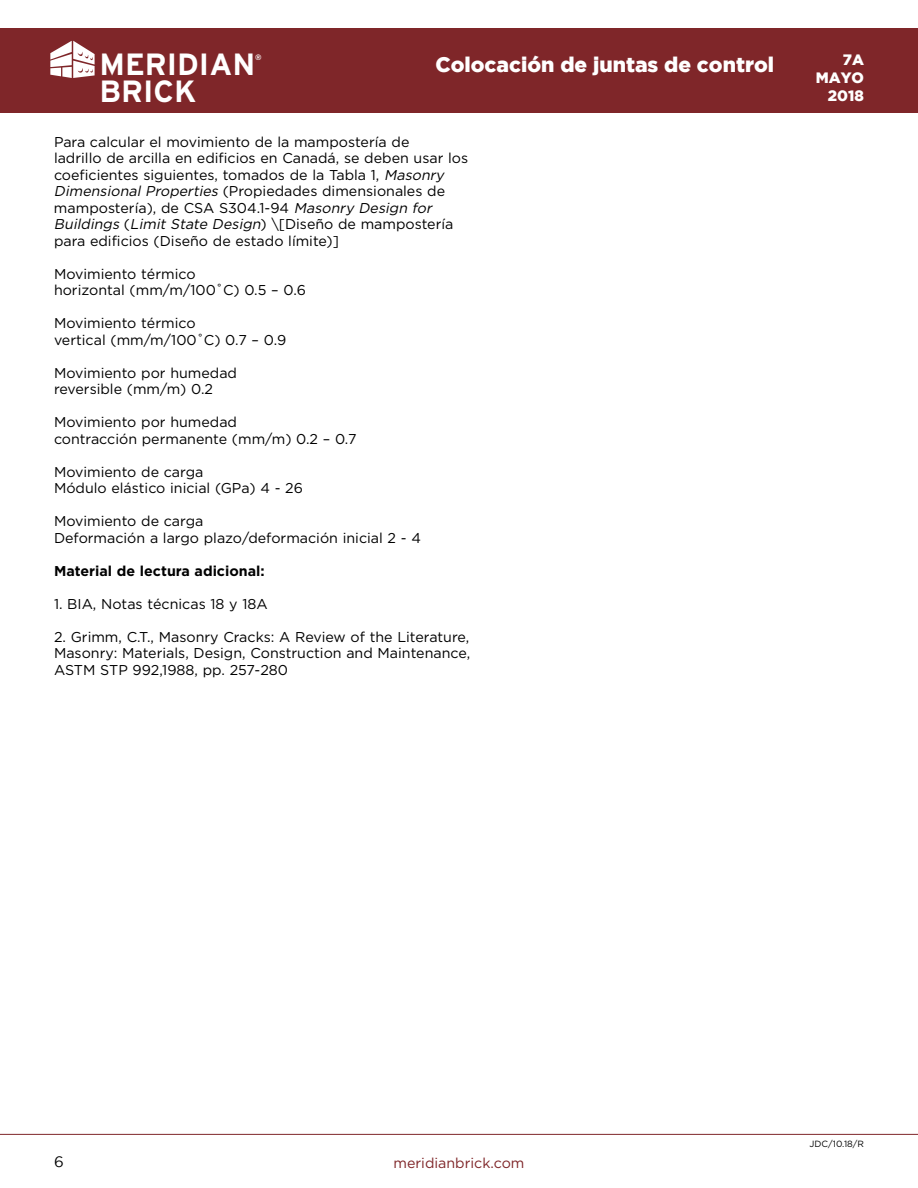
<style>
.page{position:relative;width:918px;height:1188px;background:#fff}
.page>*{position:absolute;margin:0;border:0;box-sizing:border-box;transform-origin:0 0}
.t1{font:700 30.6px "Interstate";color:#fff}
.t2{font:900 21px "Gotham";color:#fff}
.t3{font:900 15px/18px "Gotham";color:#fff;text-align:right}
.t4{font:15px "Gotham";color:#000}
.t5{font:14.25px/16.5px "Gotham";color:#000}
.t6{font:700 14.25px "Gotham";color:#000}
.t7{font:14.25px "Gotham";color:#7f2629}
.t8{font:9px "Gotham";color:#000}
.t9{font:700 7.8px "Interstate";color:#fff}
.s1{font-style:italic}
</style>
<div class="page">
<div style="left:0;top:28px;width:918px;height:84px;background:#7f2629"></div>
<hr style="left:0;top:1134px;width:918px;height:1px;background:#7f2629">
<svg style="left:50px;top:41px;width:45px;height:37px"></svg>
<h1 class="t1" style="left:99px;top:48px;width:157px">MERIDIAN</h1>
<p class="t9" style="left:255px;top:52px;width:8px">®</p>
<h1 class="t1" style="left:99px;top:75px;width:98px">BRICK</h1>
<h2 class="t2" style="left:435px;top:52px;width:340px">Colocación de juntas de control</h2>
<p class="t5" style="left:54px;top:133px;width:416px">Para calcular el movimiento de la mampostería de<br>ladrillo de arcilla en edificios en Canadá, se deben usar los coeficientes siguientes, tomados de la Tabla 1, <span class="s1">Masonry Dimensional Properties</span> (Propiedades dimensionales de mampostería), de CSA S304.1-94 <span class="s1">Masonry Design for Buildings</span> ( <span class="s1">Limit State Design</span>) \[ D i s e ñ o d e m a m p oste r ía para edificios (Diseño de estado límite)]</p>
<p class="t5" style="left:54px;top:265px;width:254px">Movimiento térmico<br>horizontal (mm/m/100˚C) 0.5 – 0.6</p>
<p class="t5" style="left:54px;top:315px;width:234px">Movimiento térmico<br>vertical (mm/m/100˚C) 0.7 – 0.9</p>
<p class="t5" style="left:54px;top:364px;width:185px">Movimiento por humedad reversible (mm/m) 0.2</p>
<p class="t5" style="left:54px;top:414px;width:304px">Movimiento por humedad<br>contracción permanente (mm/m) 0.2 – 0.7</p>
<p class="t5" style="left:54px;top:463px;width:251px">Movimiento de carga<br>Módulo elástico inicial (GPa) 4 - 26</p>
<p class="t5" style="left:54px;top:513px;width:368px">Movimiento de carga<br>Deformación a largo plazo/deformación inicial 2 - 4</p>
<p class="t6" style="left:54px;top:563px;width:212px">Material de lectura adicional:</p>
<p class="t5" style="left:54px;top:595px;width:215px">1. BIA, Notas técnicas 18 y 18A</p>
<p class="t5" style="left:54px;top:628px;width:418px;text-align:justify">2. Grimm, C.T., Masonry Cracks: A Review of the Literature, Masonry: Materials, Design, Construction and Maintenance, ASTM STP 992,1988, pp. 257-280</p>
<p class="t3" style="left:816px;top:50px;width:50px">7A<br>MAYO<br>2018</p>
<p class="t4" style="left:54px;top:1153px;width:11px">6</p>
<p class="t7" style="left:394px;top:1155px;width:132px">meridianbrick.com</p>
<p class="t8" style="left:809px;top:1139px;width:56px">JDC/10.18/R</p>
</div>
